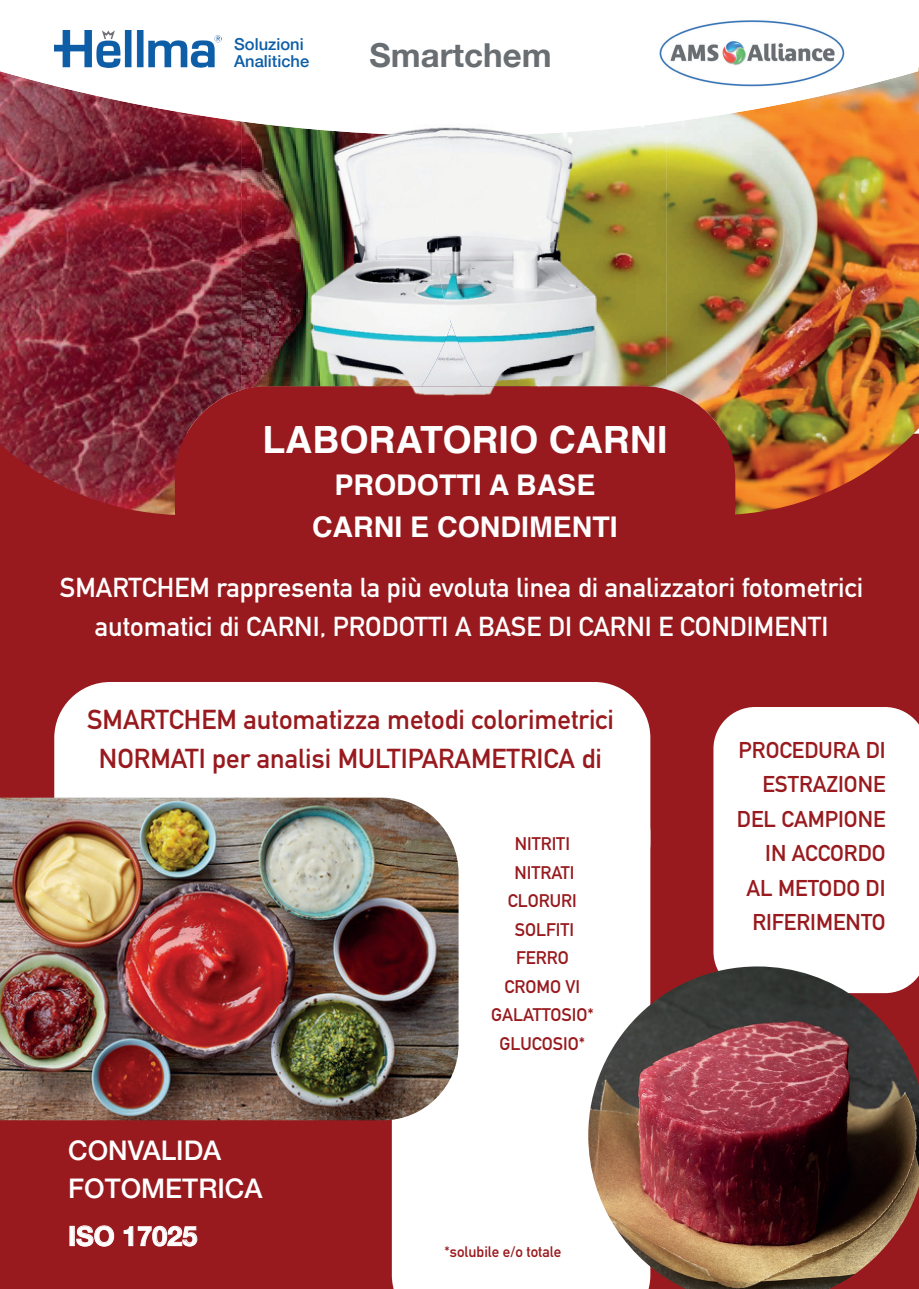
<style>
.page{position:relative;width:919px;height:1289px;background:#fff}
.page>*{position:absolute;margin:0;border:0;box-sizing:border-box;transform-origin:0 0}
.t1{font:700 37.5px "Helvetica";color:#fff}
.t2{font:700 33px "Helvetica Neue";color:#696e73}
.t3{font:700 28.5px/42px "Helvetica";color:#fff;text-align:center}
.t4{font:700 27px/39px "DIN Alternate";color:#fff;text-align:center}
.t5{font:700 27px/39px "DIN Alternate";color:#981a1e;text-align:center}
.t6{font:500 27px/37.5px "Helvetica Neue";color:#fff}
.t7{font:700 27px "Helvetica Neue";color:#fff}
.t8{font:700 22.5px/34.5px "DIN Alternate";color:#981a1e;text-align:right}
.t9{font:700 18px/28.5px "DIN Alternate";color:#981a1e;text-align:center}
.t10{font:500 16.5px/16.5px "Helvetica Neue";color:#0d5ea7}
.t11{font:700 15px "DIN Alternate";color:#981a1e}
</style>
<div class="page">
<div style="left:0;top:514px;width:918px;height:774px;background:#981a1e"></div>
<img style="left:0;top:136px;width:241px;height:379px">
<img style="left:666px;top:136px;width:252px;height:378px">
<svg style="left:0;top:37px;width:918px;height:99px"></svg>
<img style="left:658px;top:20px;width:189px;height:67px">
<img style="left:54px;top:30px;width:167px;height:37px">
<div style="left:175px;top:386px;width:560px;height:212px;background:#981a1e;border-radius:92px"></div>
<img style="left:241px;top:136px;width:196px;height:250px">
<img style="left:437px;top:136px;width:229px;height:250px">
<img style="left:241px;top:119px;width:425px;height:17px">
<img style="left:241px;top:386px;width:425px;height:10px">
<svg style="left:392px;top:850px;width:258px;height:438px"></svg>
<div style="left:54px;top:682px;width:596px;height:216px;background:#fff;border-radius:56px"></div>
<svg style="left:713px;top:707px;width:205px;height:259px"></svg>
<div style="left:70px;top:1225px;width:5px;height:20px;border:1px solid #fff"></div>
<svg style="left:76px;top:1224px;width:38px;height:22px"></svg>
<svg style="left:123px;top:1225px;width:75px;height:21px;background:#b15356"></svg>
<img style="left:0;top:797px;width:458px;height:323px">
<img style="left:588px;top:966px;width:330px;height:322px">
<p class="t10" style="left:234px;top:35px;width:76px">Soluzioni<br>Analitiche</p>
<p class="t2" style="left:369px;top:29px;width:184px">Smartchem</p>
<h1 class="t1" style="left:262px;top:409px;width:406px">LABORATORIO CARNI</h1>
<p class="t3" style="left:312px;top:464px;width:307px">PRODOTTI A BASE<br>CARNI E CONDIMENTI</p>
<p class="t4" style="left:60px;top:566px;width:804px">SMARTCHEM rappresenta la più evoluta linea di analizzatori fotometrici automatici di CARNI, PRODOTTI A BASE DI CARNI E CONDIMENTI</p>
<p class="t5" style="left:87px;top:698px;width:528px">SMARTCHEM automatizza metodi colorimetrici<br>NORMATI per analisi MULTIPARAMETRICA di</p>
<p class="t6" style="left:68px;top:1129px;width:196px">CONVALIDA<br>FOTOMETRICA</p>
<p class="t7" style="left:68px;top:1214px;width:131px">ISO 17025</p>
<p class="t9" style="left:491px;top:828px;width:104px">NITRITI<br>NITRATI<br>CLORURI<br>SOLFITI<br>FERRO<br>CROMO VI<br>GALATTOSIO*<br>GLUCOSIO*</p>
<p class="t11" style="left:444px;top:1240px;width:118px">*solubile e/o totale</p>
<p class="t8" style="left:736px;top:731px;width:150px">PROCEDURA DI<br>ESTRAZIONE<br>DEL CAMPIONE<br>IN ACCORDO<br>AL METODO DI<br>RIFERIMENTO</p>
</div>
